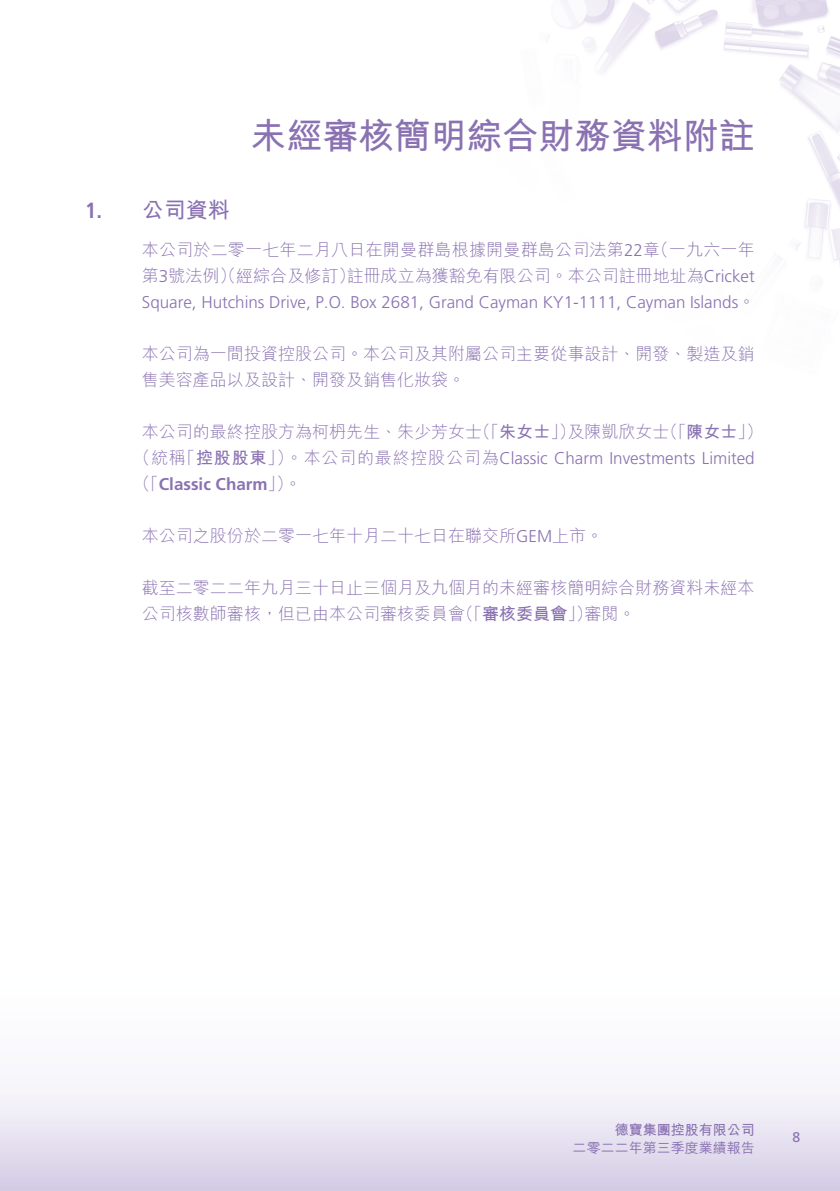
<style>
.page{position:relative;width:840px;height:1191px;background:#fff}
.page>*{position:absolute;margin:0;border:0;box-sizing:border-box;transform-origin:0 0}
.t1{font:700 36px "M Hei HK";color:#8a72b2}
.t2{font:700 22px "M Hei HK";color:#8a72b2}
.t3{font:700 condensed 22px "Frutiger LT Std";color:#8a72b2}
.t4{font:300 17px/26px "M Hei HK";color:#8a72b2}
.t5{font:300 17px "Frutiger LT Std";color:#8a72b2}
.t6{font:700 17px "Frutiger LT Std";color:#8a72b2}
.t7{font:700 17px "M Hei HK";color:#8a72b2}
.t8{font:500 14px "M Hei HK";color:#8a72b2}
.t9{font:700 14px "M Hei HK";color:#8a72b2}
.t10{font:14px "Frutiger LT Std";color:#8a72b2}
.s1{font-family:"Frutiger LT Std"}
.s2{font-family:"M Hei HK"}
.s3{font-weight:700}
.s4{font-family:"M Hei HK";font-weight:700}
.s5{font-family:"M Hei HK";font-weight:300}
.s6{font-weight:300}
</style>
<div class="page">
<svg style="left:548px;top:0;width:291px;height:261px"></svg>
<div style="left:0;top:968px;width:839px;height:223px;background:linear-gradient(to bottom,#fff,#dcd6ea)"></div>
<p class="t3" style="left:85px;top:197px;width:19px">1.</p>
<p class="t2" style="left:142px;top:194px;width:89px">公司資料</p>
<h1 class="t1" style="left:250px;top:109px;width:505px">未經審核簡明綜合財務資料附註</h1>
<p class="t4" style="left:142px;top:237px;width:614px;text-align:right">本公司於二零一七年二月八日在開曼群島根據開曼群島公司法第<span class="s1">22</span> （章一九六一年註冊成立為獲豁免有限公司。本公司註冊地址為<span class="s1">Cricket</span></p>
<p class="t4" style="left:142px;top:263px;width:215px">第<span class="s1">3</span>號法例）（經綜合及修訂）</p>
<p class="t5" style="left:142px;top:293px;width:614px">Square, Hutchins Drive O.P, . Box 2681, Grand Cayman KY1-1111, Cayman Islands<span class="s2">。</span></p>
<p class="t4" style="left:142px;top:341px;width:614px">本公司為一間投資控股公司。本公司及其附屬公司主要從事設計、開發、製造及銷售美容產品以及設計、開發及銷售化妝袋。</p>
<p class="t4" style="left:660px;top:419px;width:104px">（「<span class="s3">陳女士</span> (「</p>
<p class="t4" style="left:473px;top:419px;width:104px">（「<span class="s3">朱女士</span>」）</p>
<p class="t4" style="left:567px;top:419px;width:103px">及陳凱欣女士</p>
<p class="t4" style="left:142px;top:419px;width:342px">本公司的最終控股方為柯枬先生、朱少芳女士</p>
<p class="t5" style="left:178px;top:449px;width:577px"><span class="s2">「</span><span class="s4">控股股東</span><span class="s2">」）。本公司的最終控股公司為</span>Classic Charm Investments Limited</p>
<p class="t4" style="left:133px;top:445px;width:54px">（統稱</p>
<p class="t6" style="left:133px;top:474px;width:170px"><span class="s5">（「</span>Classic Charm <span class="s5">。(「</span></p>
<p class="t4" style="left:142px;top:523px;width:462px">本公司之股份於二零一七年十月二十七日在聯交所<span class="s1">GEM</span>上市。</p>
<p class="t4" style="left:584px;top:575px;width:171px;text-indent:-442px">截至二零二二年九月三十日止三個月及九個月的未經審核簡明綜合財務資料未經本審閱。</p>
<p class="t7" style="left:456px;top:601px;width:137px"><span class="s6">（「</span>審核委員會<span class="s6">」）</span></p>
<p class="t4" style="left:142px;top:601px;width:325px">公司核數師審核，但已由本公司審核委員會</p>
<p class="t9" style="left:614px;top:1120px;width:141px">德寶集團控股有限公司</p>
<p class="t8" style="left:572px;top:1138px;width:183px">二零二二年第三季度業績報告</p>
<p class="t10" style="left:792px;top:1128px;width:9px">8</p>
</div>
